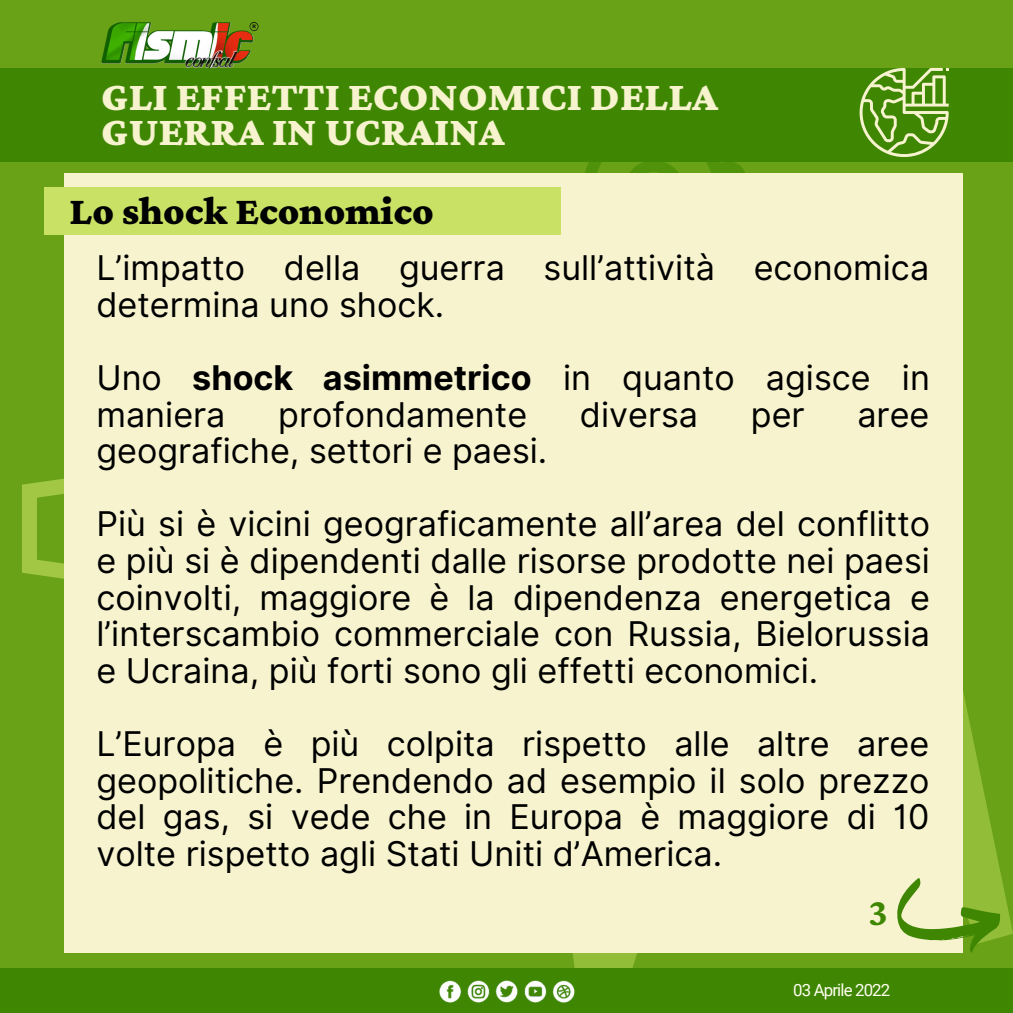
<style>
.page{position:relative;width:1013px;height:1013px;background:#fff}
.page>*{position:absolute;margin:0;border:0;box-sizing:border-box;transform-origin:0 0}
.t1{font:900 41.88px/34.8px "Crimson Pro";color:#f6f3ce}
.t2{font:900 40.25px "Crimson Pro";color:#000}
.t3{font:700 39.38px "Crimson Pro";color:#3f8703}
.t4{font:34.12px/36.5px "Inter";color:#000}
.t5{font:16.88px "Roboto";letter-spacing:-.05em;color:#fffef1}
.s1{font-weight:700}
</style>
<div class="page">
<div style="left:0;top:0;width:1012px;height:1012px;background:#6aa217"></div>
<svg style="left:572px;top:680px;width:440px;height:288px"></svg>
<div style="left:0;top:968px;width:1012px;height:44px;background:#3f8703"></div>
<svg style="left:534px;top:162px;width:213px;height:12px"></svg>
<svg style="left:22px;top:478px;width:42px;height:101px;fill:#99c13e"></svg>
<div style="left:64px;top:174px;width:898px;height:779px;background:#f6f3ce"></div>
<img style="left:101px;top:22px;width:158px;height:46px">
<img style="left:439px;top:980px;width:135px;height:22px">
<div style="left:0;top:68px;width:1012px;height:94px;background:#3f8703"></div>
<svg style="left:859px;top:68px;width:89px;height:89px"></svg>
<svg style="left:897px;top:878px;width:103px;height:75px"></svg>
<div style="left:44px;top:187px;width:516px;height:47px;background:#c9e265"></div>
<p class="t1" style="left:101px;top:79px;width:618px">GLI EFFETTI ECONOMICI DELLA<br>GUERRA IN UCRAINA</p>
<p class="t2" style="left:70px;top:188px;width:366px">Lo shock Economico</p>
<p class="t4" style="left:96px;top:250px;width:834px">L’impatto della guerra sull’attività economica determina uno shock.</p>
<p class="t4" style="left:96px;top:359px;width:835px">Uno <span class="s1">shock asimmetrico</span> in quanto agisce in maniera</p>
<p class="t4" style="left:278px;top:396px;width:250px">profondamente</p>
<p class="t4" style="left:580px;top:396px;width:120px">diversa</p>
<p class="t4" style="left:751px;top:396px;width:55px">per</p>
<p class="t4" style="left:857px;top:396px;width:73px">aree</p>
<p class="t4" style="left:96px;top:432px;width:452px">geografiche, settori e paesi.</p>
<p class="t4" style="left:96px;top:506px;width:835px;text-align:justify">Più si è vicini geograficamente all’area del conflitto e più si è dipendenti dalle risorse prodotte nei paesi coinvolti, maggiore è la dipendenza energetica e l’interscambio commerciale con Russia, Bielorussia e Ucraina, più forti sono gli effetti economici.</p>
<p class="t4" style="left:96px;top:725px;width:834px;text-align:justify">L’Europa è più colpita rispetto alle altre aree geopolitiche. Prendendo ad esempio il solo prezzo del gas, si vede che in Europa è maggiore di 10 volte rispetto agli Stati Uniti d’America.</p>
<p class="t3" style="left:868px;top:889px;width:21px">3</p>
<p class="t5" style="left:793px;top:980px;width:99px">03 Aprile 2022</p>
</div>
